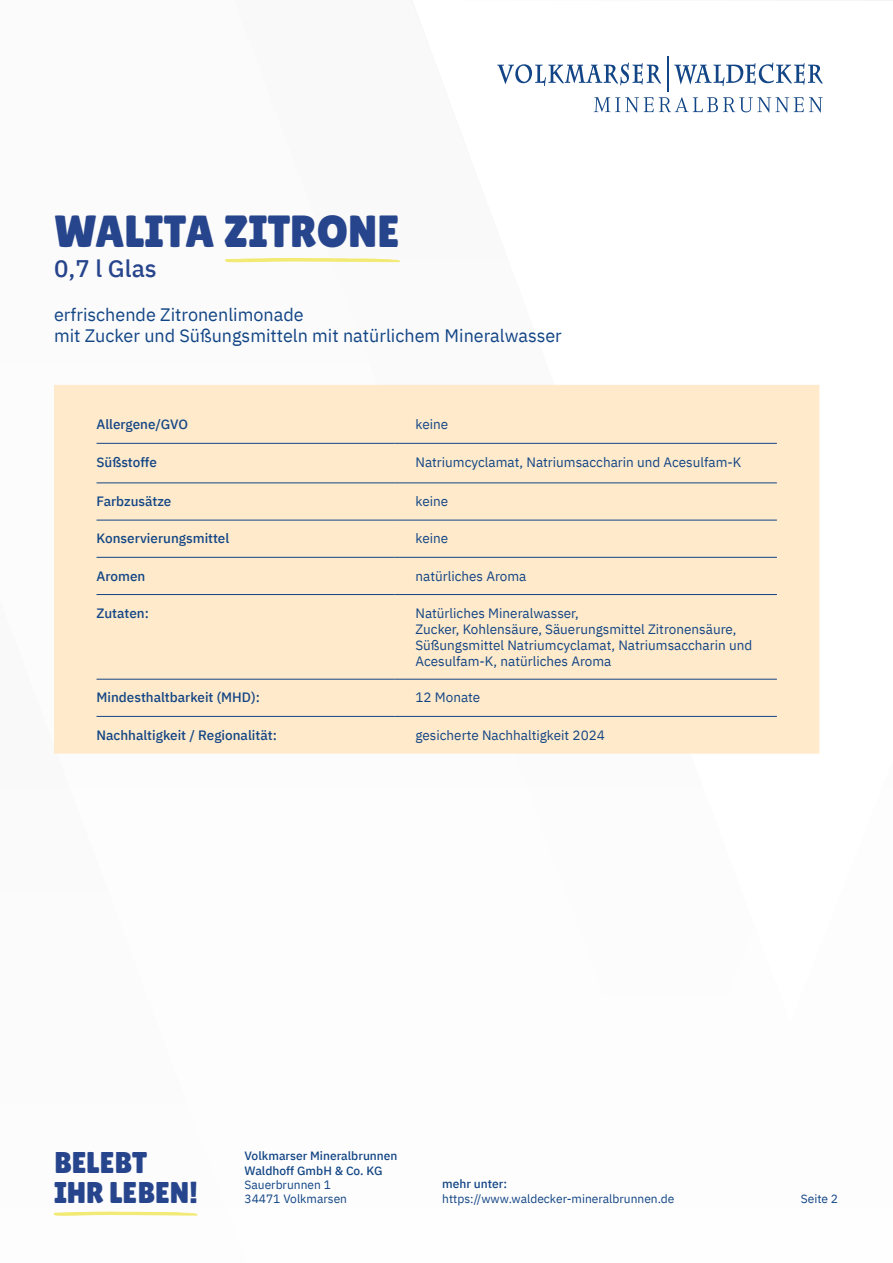
<style>
.page{position:relative;width:893px;height:1263px;background:#fff}
.page>*{position:absolute;margin:0;border:0;box-sizing:border-box;transform-origin:0 0}
.t1{font:45px "Lilita One";color:#27458c}
.t2{font:30px/30px "Lilita One";color:#27458c}
.t3{font:500 24px "IBM Plex Sans";color:#27458c}
.t4{font:18px/21.6px "IBM Plex Sans";color:#124585}
.t5{font:13.5px/16.2px "IBM Plex Sans";color:#124585}
.t6{font:500 13.5px "IBM Plex Sans";color:#124585}
.t7{font:12px/14.4px "IBM Plex Sans";color:#124585}
.t8{font:500 12px/14.4px "IBM Plex Sans";color:#124585}
</style>
<div class="page">
<svg style="left:674px;top:63px;width:149px;height:23px"></svg>
<svg style="left:594px;top:97px;width:229px;height:16px"></svg>
<svg style="left:497px;top:63px;width:164px;height:23px"></svg>
<hr style="left:667px;top:57px;width:1px;height:35px;background:#124585">
<svg style="left:54px;top:1212px;width:143px;height:4px"></svg>
<div style="left:54px;top:385px;width:765px;height:369px;background:#ffeacb"></div>
<hr style="left:97px;top:443px;width:297px;height:1px;background:#124585">
<hr style="left:394px;top:443px;width:383px;height:1px;background:#124585">
<hr style="left:97px;top:483px;width:297px;height:1px;background:#124585">
<hr style="left:394px;top:483px;width:383px;height:1px;background:#124585">
<hr style="left:97px;top:520px;width:297px;height:1px;background:#124585">
<hr style="left:394px;top:520px;width:383px;height:1px;background:#124585">
<hr style="left:97px;top:557px;width:297px;height:1px;background:#124585">
<hr style="left:394px;top:557px;width:383px;height:1px;background:#124585">
<hr style="left:97px;top:594px;width:297px;height:1px;background:#124585">
<hr style="left:394px;top:594px;width:383px;height:1px;background:#124585">
<hr style="left:97px;top:679px;width:297px;height:1px;background:#124585">
<hr style="left:394px;top:679px;width:383px;height:1px;background:#124585">
<hr style="left:97px;top:716px;width:297px;height:1px;background:#124585">
<hr style="left:394px;top:716px;width:383px;height:1px;background:#124585">
<svg style="left:225px;top:258px;width:175px;height:4px"></svg>
<h1 class="t1" style="left:54px;top:205px;width:347px">WALITA ZITRONE</h1>
<h3 class="t3" style="left:54px;top:249px;width:104px">0,7 l Glas</h3>
<h3 class="t4" style="left:54px;top:302px;width:509px">erfrischende Zitronenlimonade<br>mit Zucker und Süßungsmitteln mit natürlichem Mineralwasser</h3>
<p class="t6" style="left:97px;top:414px;width:93px">Allergene/GVO</p>
<p class="t5" style="left:415px;top:415px;width:34px">keine</p>
<p class="t6" style="left:97px;top:451px;width:62px">Süßstoffe</p>
<p class="t5" style="left:415px;top:453px;width:327px">Natriumcyclamat, Natriumsaccharin und Acesulfam-K</p>
<p class="t6" style="left:97px;top:491px;width:76px">Farbzusätze</p>
<p class="t5" style="left:415px;top:492px;width:34px">keine</p>
<p class="t6" style="left:97px;top:528px;width:134px">Konservierungsmittel</p>
<p class="t5" style="left:415px;top:529px;width:34px">keine</p>
<p class="t6" style="left:97px;top:565px;width:50px">Aromen</p>
<p class="t5" style="left:415px;top:567px;width:113px">natürliches Aroma</p>
<p class="t6" style="left:97px;top:602px;width:54px">Zutaten:</p>
<p class="t5" style="left:415px;top:604px;width:338px">Natürliches Mineralwasser,<br>Zucker, Kohlensäure, Säuerungsmittel Zitronensäure, Süßungsmittel Natriumcyclamat, Natriumsaccharin und Acesulfam-K, natürliches Aroma</p>
<p class="t6" style="left:97px;top:687px;width:165px">Mindesthaltbarkeit (MHD):</p>
<p class="t5" style="left:415px;top:688px;width:66px">12 Monate</p>
<p class="t6" style="left:97px;top:724px;width:182px">Nachhaltigkeit / Regionalität:</p>
<p class="t5" style="left:415px;top:726px;width:191px">gesicherte Nachhaltigkeit 2024</p>
<h2 class="t2" style="left:54px;top:1148px;width:146px">BELEBT<br>IHR LEBEN!</h2>
<p class="t8" style="left:244px;top:1148px;width:154px">Volkmarser Mineralbrunnen<br>Waldhoff GmbH &amp; Co. KG</p>
<p class="t7" style="left:244px;top:1176px;width:104px">Sauerbrunnen 1<br>34471 Volkmarsen</p>
<p class="t8" style="left:442px;top:1176px;width:66px">mehr unter:</p>
<p class="t7" style="left:442px;top:1190px;width:234px">https://www.waldecker-mineralbrunnen.de</p>
<p class="t7" style="left:801px;top:1191px;width:39px">Seite 2</p>
</div>
